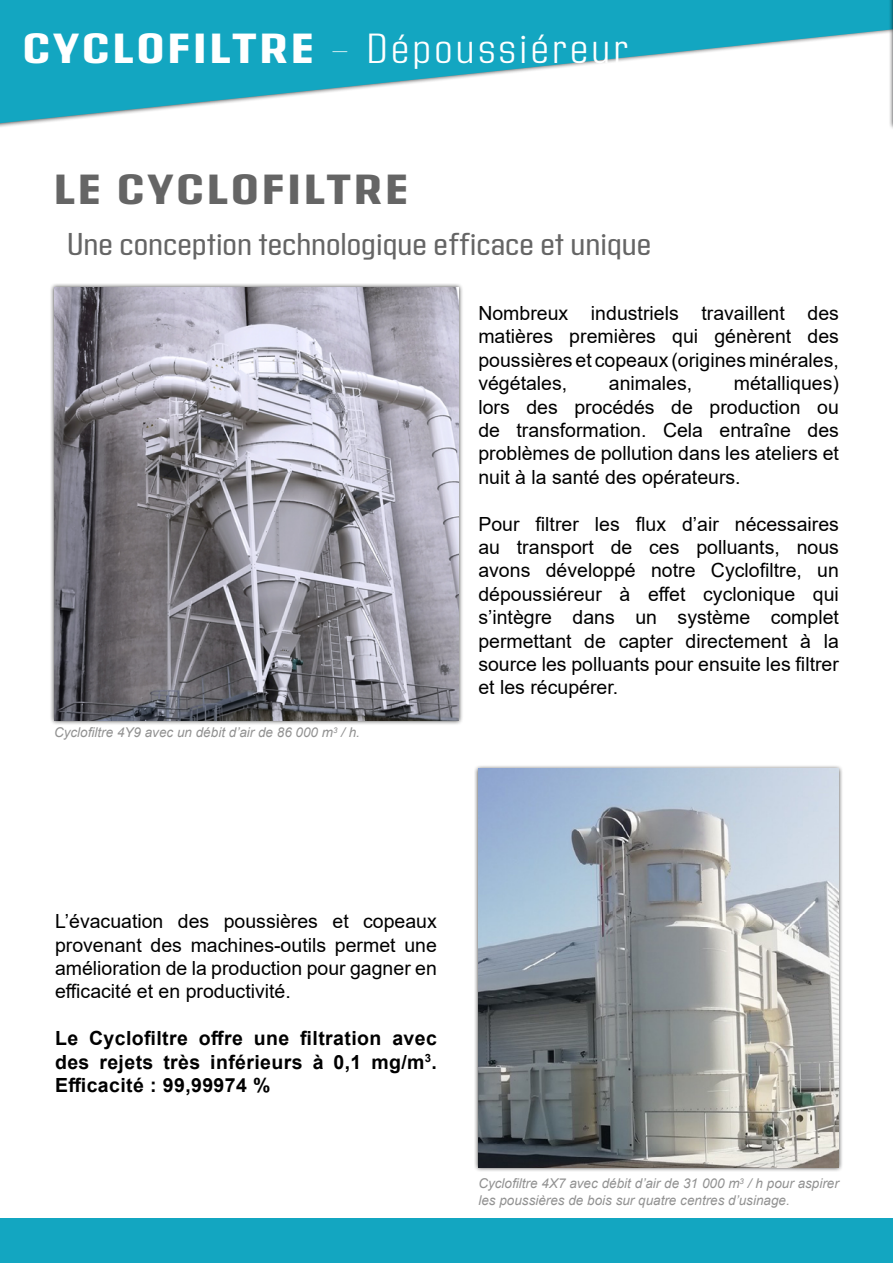
<style>
.page{position:relative;width:893px;height:1263px;background:#fff}
.page>*{position:absolute;margin:0;border:0;box-sizing:border-box;transform-origin:0 0}
.t1{font:300 42px "Address Sans Pro";letter-spacing:.08em;color:#fff}
.t2{font:800 42px "Address Sans Pro";letter-spacing:.075em;color:#656565}
.t3{font:31.5px "Address Sans Pro";color:#656565}
.t4{font:19.5px/23.4px "Arial";color:#000;text-align:justify}
.t5{font:700 19.5px/23.4px "Arial";letter-spacing:.02em;color:#000;text-align:justify}
.t6{font:italic 13.5px/16.2px "Arial";color:#929292}
.s1{font-weight:800}
.s2{font-weight:100}
</style>
<div class="page">
<svg style="left:0;top:0;width:888px;height:123px;fill:#13a6c1"></svg>
<div style="left:0;top:1218px;width:893px;height:45px;background:#13a6c1"></div>
<div style="left:474px;top:765px;width:369px;height:407px;background:#000;opacity:.75"></div>
<img style="left:478px;top:769px;width:361px;height:398px">
<div style="left:50px;top:283px;width:414px;height:442px;background:#000;opacity:.75"></div>
<img style="left:54px;top:288px;width:405px;height:433px">
<div style="left:888px;top:0;width:5px;height:130px;background:#000;opacity:.75"></div>
<svg style="left:892px;top:0;width:1px;height:125px"></svg>
<h1 class="t1" style="left:23px;top:26px;width:607px"><span class="s1">CYCLOFILTRE</span> <span class="s2">-</span> Dépoussiéreur</h1>
<h1 class="t2" style="left:54px;top:165px;width:356px">LE CYCLOFILTRE</h1>
<h2 class="t3" style="left:67px;top:227px;width:586px">Une conception technologique efficace et unique</h2>
<p class="t6" style="left:54px;top:724px;width:308px">Cyclofiltre 4Y9 avec un débit d’air de 86 000 m<sup>3</sup> / h.</p>
<p class="t4" style="left:478px;top:301px;width:362px">Nombreux industriels travaillent des matières premières qui génèrent des poussières et copeaux (origines minérales, végétales,</p>
<p class="t4" style="left:478px;top:372px;width:362px;text-indent:255px">métalliques) lors des procédés de production ou de transformation. Cela entraîne des problèmes de pollution dans les ateliers et nuit à la santé des opérateurs.</p>
<p class="t4" style="left:478px;top:512px;width:362px">Pour filtrer les flux d’air nécessaires au transport de ces polluants, nous avons développé notre Cyclofiltre, un dépoussiéreur à effet cyclonique qui s’intègre dans un système complet permettant de capter directement à la source les polluants pour ensuite les filtrer et les récupérer.</p>
<p class="t4" style="left:609px;top:372px;width:85px">animales,</p>
<p class="t4" style="left:55px;top:909px;width:383px">L’évacuation des poussières et copeaux provenant des machines-outils permet une amélioration de la production pour gagner en efficacité et en productivité.</p>
<p class="t5" style="left:55px;top:1027px;width:383px">Le Cyclofiltre offre une filtration avec des rejets très inférieurs à 0,1 mg/m<sup>3</sup>.<br>Efficacité : 99,99974 %</p>
<p class="t6" style="left:478px;top:1176px;width:362px">Cyclofiltre 4X7 avec débit d’air de 31 000 m<sup>3</sup> / h pour aspirer les poussières de bois sur quatre centres d’usinage.</p>
</div>
